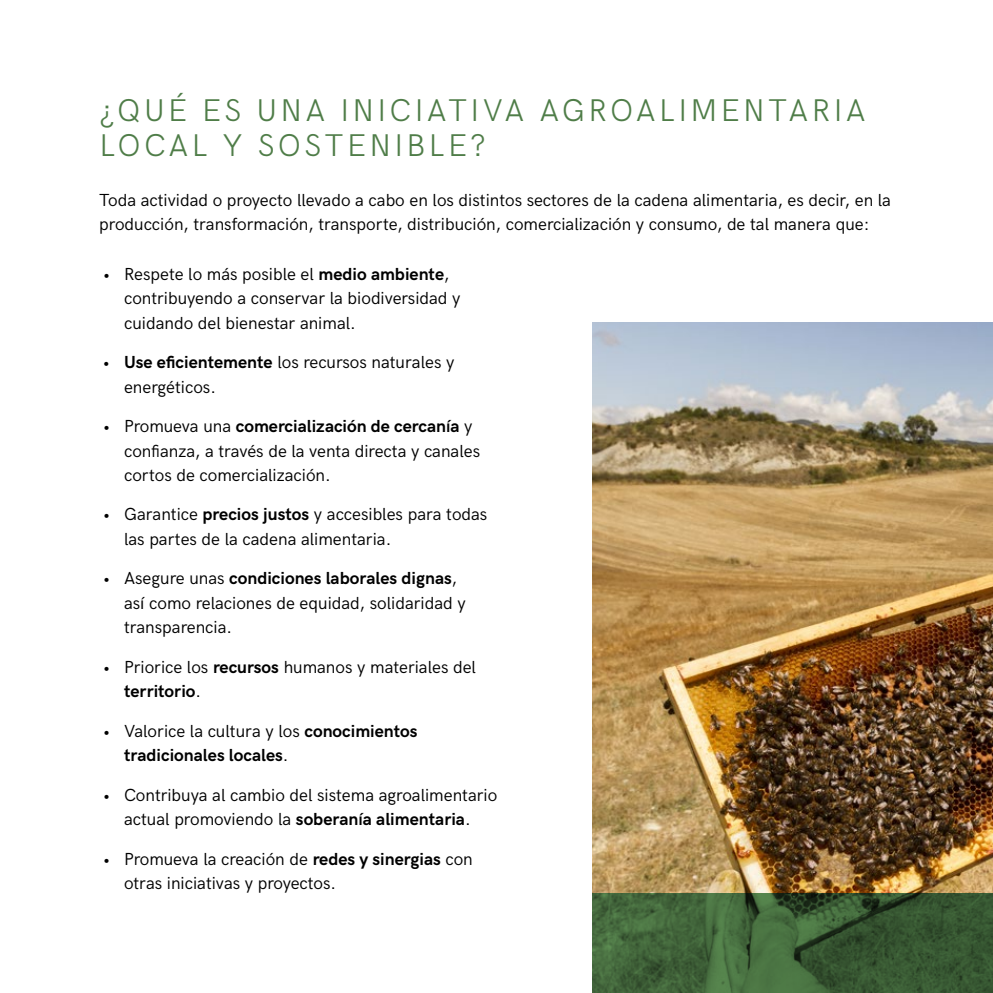
<style>
.page{position:relative;width:993px;height:993px;background:#fff}
.page>*{position:absolute;margin:0;border:0;box-sizing:border-box;transform-origin:0 0}
.t1{font:300 31.5px "HK Grotesk";letter-spacing:.105em;color:#4f7d48}
.t2{font:17.5px/24.5px "HK Grotesk";color:#000}
.t3{font:700 17.5px/24.5px "HK Grotesk";color:#000}
.s1{font-weight:700}
.s2{font-weight:400}
</style>
<div class="page">
<img style="left:592px;top:322px;width:400px;height:571px">
<svg style="left:592px;top:893px;width:400px;height:99px;background:#3c5e36"></svg>
<h1 class="t1" style="left:99px;top:87px;width:180px">¿QUÉ ES UNA</h1>
<h1 class="t1" style="left:340px;top:87px;width:32px">INICIA</h1>
<h1 class="t1" style="left:448px;top:87px;width:252px">TIVA AGROALIMEN</h1>
<h1 class="t1" style="left:768px;top:87px;width:81px">TARIA</h1>
<h1 class="t1" style="left:99px;top:122px;width:265px">LOCA L Y SOSTENI</h1>
<h1 class="t1" style="left:406px;top:122px;width:81px">BLE?</h1>
<p class="t2" style="left:99px;top:186px;width:793px">Toda actividad o proyecto llevado a cabo en los distintos sectores de la cadena alimentaria, es decir, en la producción, transformación, transporte, distribución, comercialización y consumo, de tal manera que:</p>
<p class="t2" style="left:124px;top:260px;width:338px;text-indent:-21px">• Respete lo más posible el <span class="s1">medio ambiente</span>, contribuyendo a conservar la biodiversidad y cuidando del bienestar animal.</p>
<p class="t2" style="left:124px;top:348px;width:332px;text-indent:-21px"><span class="s1">• Use eficientemente</span> los recursos naturales y energéticos.</p>
<p class="t2" style="left:124px;top:412px;width:357px;text-indent:-21px">• Promueva una <span class="s1">comercialización de cercanía</span> y confianza, a través de la venta directa y canales cortos de comercialización.</p>
<p class="t2" style="left:124px;top:500px;width:364px;text-indent:-21px">• Garantice <span class="s1">precios justos</span> y accesibles para todas las partes de la cadena alimentaria.</p>
<p class="t2" style="left:124px;top:564px;width:343px;text-indent:-21px">• Asegure unas <span class="s1">condiciones laborales dignas</span>, así como relaciones de equidad, solidaridad y transparencia.</p>
<p class="t2" style="left:124px;top:653px;width:353px;text-indent:-21px">• Priorice los <span class="s1">recursos</span> humanos y materiales del <span class="s1">territorio</span>.</p>
<p class="t3" style="left:124px;top:717px;width:295px;text-indent:-21px"><span class="s2">• Valorice la cultura y los</span> conocimientos tradicionales locales<span class="s2">.</span></p>
<p class="t2" style="left:103px;top:780px;width:395px;text-align:center">• Contribuya al cambio del sistema agroalimentario actual promoviendo la <span class="s1">soberanía alimentaria</span>.</p>
<p class="t2" style="left:124px;top:844px;width:350px;text-indent:-21px">• Promueva la creación de <span class="s1">redes y sinergias</span> con otras iniciativas y proyectos.</p>
</div>
